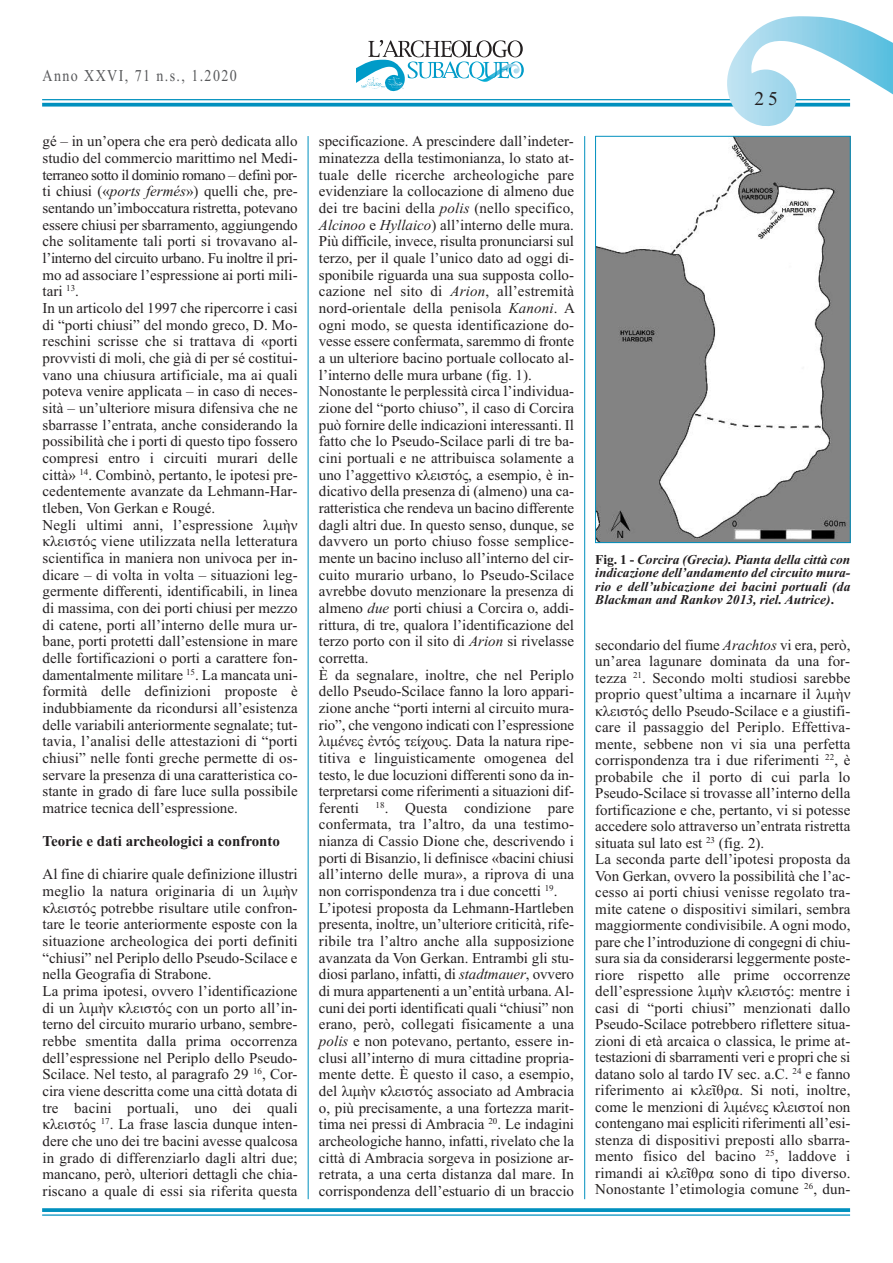
<style>
.page{position:relative;width:893px;height:1263px;background:#fff}
.page>*{position:absolute;margin:0;border:0;box-sizing:border-box;transform-origin:0 0}
.t1{font:19.5px "Times New Roman";color:#231f20}
.t2{font:16.5px "Times New Roman";letter-spacing:.1em;color:#57585a;scale:.85 1}
.t3{font:15px/16.6px "Times New Roman";color:#231f20}
.t4{font:700 15px "Times New Roman";color:#231f20}
.t5{font:italic 700 13.5px/13.5px "Times New Roman";color:#231f20;text-align:justify}
.s1{font-style:italic}
.s2{font-style:normal}
</style>
<div class="page">
<hr style="left:42px;top:99px;width:808px;height:1px;background:#0090be">
<svg style="left:42px;top:103px;width:685px;height:4px;background:#1c9cc5"></svg>
<svg style="left:357px;top:40px;width:167px;height:52px"></svg>
<svg style="left:42px;top:1208px;width:808px;height:4px;background:#0f96c1"></svg>
<hr style="left:42px;top:1214px;width:808px;height:2px;background:#0090be">
<svg style="left:727px;top:16px;width:166px;height:147px"></svg>
<img style="left:597px;top:138px;width:251px;height:403px">
<div style="left:595px;top:136px;width:255px;height:407px;border:1px solid #0090be"></div>
<hr style="left:308px;top:136px;width:1px;height:1063px;background:#0090be">
<hr style="left:584px;top:136px;width:1px;height:1063px;background:#0090be">
<p class="t2" style="left:43px;top:66px;width:230px">Anno XXVI, 71 n.s., 1.2020</p>
<p class="t3" style="left:43px;top:133px;width:257px">gé – in un’opera che era però dedicata allo studio del commercio marittimo nel Medi&shy;terraneo sotto il dominio romano – definì por&shy;ti chiusi («<span class="s1">ports fermés</span>») quelli che, pre&shy;sentando un’imboccatura ristretta, potevano essere chiusi per sbarramento, aggiungendo che solitamente tali porti si trovavano al&shy;l’interno del circuito urbano. Fu inoltre il pri&shy;mo ad associare l’espressione ai porti mili&shy;tari <sup>13</sup>.<br>In un articolo del 1997 che ripercorre i casi di “porti chiusi” del mondo greco, D. Mo&shy;reschini scrisse che si trattava di «porti provvisti di moli, che già di per sé costitui&shy;vano una chiusura artificiale, ma ai quali poteva venire applicata – in caso di neces&shy;sità – un’ulteriore misura difensiva che ne sbarrasse l’entrata, anche considerando la possibilità che i porti di questo tipo fossero compresi entro i circuiti murari delle città» <sup>14</sup>. Combinò, pertanto, le ipotesi pre&shy;cedentemente avanzate da Lehmann-Har&shy;tleben, Von Gerkan e Rougé.<br>Negli ultimi anni, l’espressione λιμὴν κλειστός viene utilizzata nella letteratura scientifica in maniera non univoca per in&shy;dicare – di volta in volta – situazioni leg&shy;germente differenti, identificabili, in linea di massima, con dei porti chiusi per mezzo di catene, porti all’interno delle mura ur&shy;bane, porti protetti dall’estensione in mare delle fortificazioni o porti a carattere fon&shy;damentalmente militare <sup>15</sup>. La mancata uni&shy;formità delle definizioni proposte è indubbiamente da ricondursi all’esistenza delle variabili anteriormente segnalate; tut&shy;tavia, l’analisi delle attestazioni di “porti chiusi” nelle fonti greche permette di os&shy;servare la presenza di una caratteristica co&shy;stante in grado di fare luce sulla possibile matrice tecnica dell’espressione.</p>
<p class="t4" style="left:43px;top:832px;width:239px">Teorie e dati archeologici a confronto</p>
<p class="t3" style="left:42px;top:866px;width:257px">Al fine di chiarire quale definizione illustri meglio la natura originaria di un λιμὴν κλειστός potrebbe risultare utile confron&shy;tare le teorie anteriormente esposte con la situazione archeologica dei porti definiti “chiusi” nel Periplo dello Pseudo-Scilace e nella Geografia di Strabone.<br>La prima ipotesi, ovvero l’identificazione di un λιμὴν κλειστός con un porto all’in&shy;terno del circuito murario urbano, sembre&shy;rebbe smentita dalla prima occorrenza dell’espressione nel Periplo dello Pseudo-Scilace. Nel testo, al paragrafo 29 <sup>16</sup>, Cor&shy;cira viene descritta come una città dotata di tre bacini portuali, uno dei quali κλειστός <sup>17</sup>. La frase lascia dunque inten&shy;dere che uno dei tre bacini avesse qualcosa in grado di differenziarlo dagli altri due; mancano, però, ulteriori dettagli che chia&shy;riscano a quale di essi sia riferita questa</p>
<p class="t3" style="left:319px;top:133px;width:257px">specificazione. A prescindere dall’indeter&shy;minatezza della testimonianza, lo stato at&shy;tuale delle ricerche archeologiche pare evidenziare la collocazione di almeno due dei tre bacini della <span class="s1">polis</span> (nello specifico, <span class="s1">Alcinoo</span> e <span class="s1">Hyllaico</span>) all’interno delle mura.<br>Più difficile, invece, risulta pronunciarsi sul terzo, per il quale l’unico dato ad oggi di&shy;sponibile riguarda una sua supposta collo&shy;cazione nel sito di <span class="s1">Arion</span>, all’estremità nord-orientale della penisola <span class="s1">Kanoni</span>. A ogni modo, se questa identificazione do&shy;vesse essere confermata, saremmo di fronte a un ulteriore bacino portuale collocato al&shy;l’interno delle mura urbane (fig. 1).<br>Nonostante le perplessità circa l’individua&shy;zione del “porto chiuso”, il caso di Corcira può fornire delle indicazioni interessanti. Il fatto che lo Pseudo-Scilace parli di tre ba&shy;cini portuali e ne attribuisca solamente a uno l’aggettivo κλειστός, a esempio, è in&shy;dicativo della presenza di (almeno) una ca&shy;ratteristica che rendeva un bacino differente dagli altri due. In questo senso, dunque, se davvero un porto chiuso fosse semplice&shy;mente un bacino incluso all’interno del cir&shy;cuito murario urbano, lo Pseudo-Scilace avrebbe dovuto menzionare la presenza di almeno <span class="s1">due</span> porti chiusi a Corcira o, addi&shy;rittura, di tre, qualora l’identificazione del terzo porto con il sito di <span class="s1">Arion</span> si rivelasse corretta.<br>È da segnalare, inoltre, che nel Periplo dello Pseudo-Scilace fanno la loro appari&shy;zione anche “porti interni al circuito mura&shy;rio”, che vengono indicati con l’espressione λιμένες ἐντός τείχους. Data la natura ripe&shy;titiva e linguisticamente omogenea del testo, le due locuzioni differenti sono da in&shy;terpretarsi come riferimenti a situazioni dif&shy;ferenti <sup>18</sup>. Questa condizione pare confermata, tra l’altro, da una testimo&shy;nianza di Cassio Dione che, descrivendo i porti di Bisanzio, li definisce «bacini chiusi all’interno delle mura», a riprova di una non corrispondenza tra i due concetti <sup>19</sup>.<br>L’ipotesi proposta da Lehmann-Hartleben presenta, inoltre, un’ulteriore criticità, rife&shy;ribile tra l’altro anche alla supposizione avanzata da Von Gerkan. Entrambi gli stu&shy;diosi parlano, infatti, di <span class="s1">stadtmauer</span>, ovvero di mura appartenenti a un’entità urbana. Al&shy;cuni dei porti identificati quali “chiusi” non erano, però, collegati fisicamente a una <span class="s1">polis</span> e non potevano, pertanto, essere in&shy;clusi all’interno di mura cittadine propria&shy;mente dette. È questo il caso, a esempio, del λιμὴν κλειστός associato ad Ambracia o, più precisamente, a una fortezza marit&shy;tima nei pressi di Ambracia <sup>20</sup>. Le indagini archeologiche hanno, infatti, rivelato che la città di Ambracia sorgeva in posizione ar&shy;retrata, a una certa distanza dal mare. In corrispondenza dell’estuario di un braccio</p>
<h1 class="t1" style="left:754px;top:87px;width:25px">25</h1>
<p class="t5" style="left:595px;top:552px;width:257px"><span class="s2">Fig. 1 -</span> Corcira (Grecia). Pianta della città con indicazione dell’andamento del circuito mura&shy;rio e dell’ubicazione dei bacini portuali (da blackman and rankov 2013, riel. Autrice)<span class="s2">.</span></p>
<p class="t3" style="left:595px;top:636px;width:257px">secondario del fiume <span class="s1">Arachtos</span> vi era, però, un’area lagunare dominata da una for&shy;tezza <sup>21</sup>. Secondo molti studiosi sarebbe proprio quest’ultima a incarnare il λιμὴν κλειστός dello Pseudo-Scilace e a giustifi&shy;care il passaggio del Periplo. Effettiva&shy;mente, sebbene non vi sia una perfetta corrispondenza tra i due riferimenti <sup>22</sup>, è probabile che il porto di cui parla lo Pseudo-Scilace si trovasse all’interno della fortificazione e che, pertanto, vi si potesse accedere solo attraverso un’entrata ristretta situata sul lato est <sup>23</sup> (fig. 2).<br>La seconda parte dell’ipotesi proposta da Von Gerkan, ovvero la possibilità che l’ac&shy;cesso ai porti chiusi venisse regolato tra&shy;mite catene o dispositivi similari, sembra maggiormente condivisibile. A ogni modo, pare che l’introduzione di congegni di chiu&shy;sura sia da considerarsi leggermente poste&shy;riore rispetto alle prime occorrenze dell’espressione λιμὴν κλειστός: mentre i casi di “porti chiusi” menzionati dallo Pseudo-Scilace potrebbero riflettere situa&shy;zioni di età arcaica o classica, le prime at&shy;testazioni di sbarramenti veri e propri che si datano solo al tardo IV sec. a.C. <sup>24</sup> e fanno riferimento ai κλεῖθρα. Si noti, inoltre, come le menzioni di λιμένες κλειστοί non contengano mai espliciti riferimenti all’esi&shy;stenza di dispositivi preposti allo sbarra&shy;mento fisico del bacino <sup>25</sup>, laddove i rimandi ai κλεῖθρα sono di tipo diverso.<br>Nonostante l’etimologia comune <sup>26</sup>, dun-</p>
</div>
